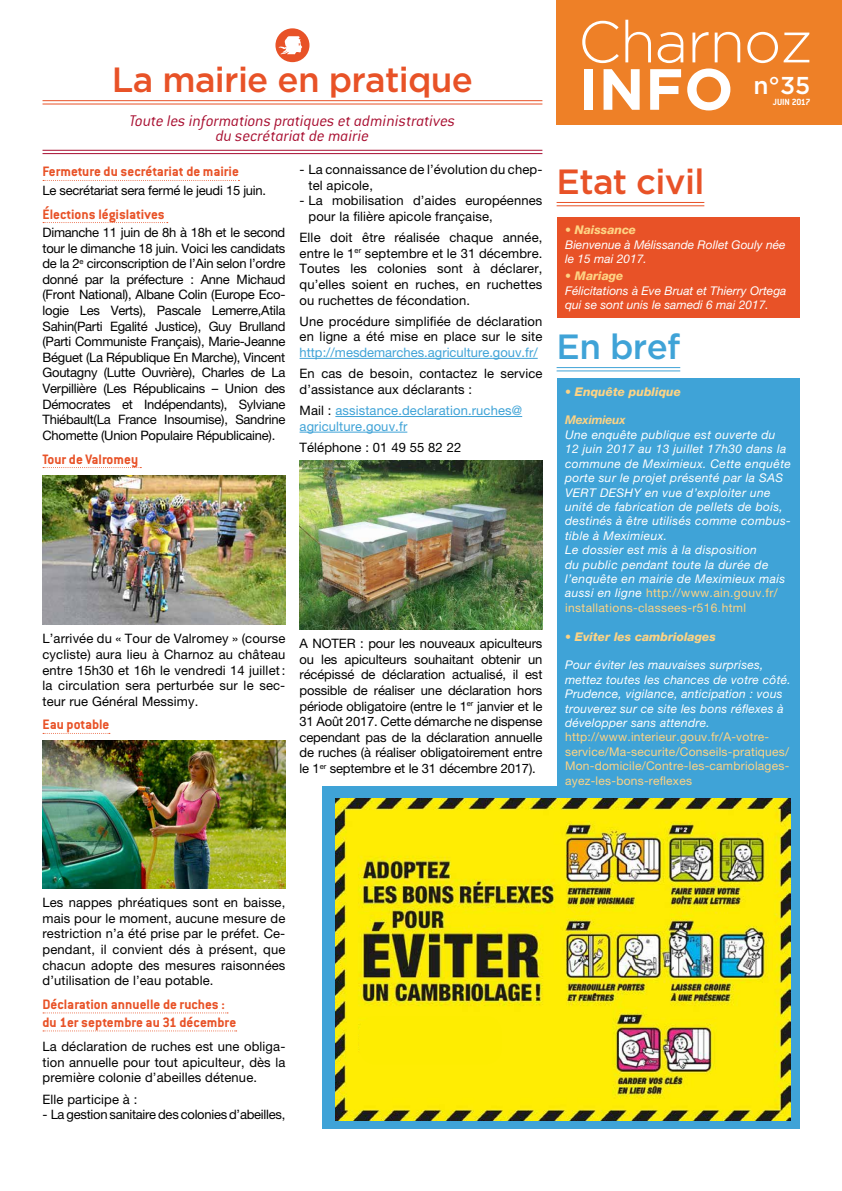
<style>
.page{position:relative;width:842px;height:1191px;background:#fff}
.page>*{position:absolute;margin:0;border:0;box-sizing:border-box;transform-origin:0 0}
.t1{font:300 58.5px "Gotham";letter-spacing:-.02em;color:#fff}
.t2{font:700 58px "Gotham";color:#fff}
.t3{font:500 35px "Gotham";letter-spacing:-.02em;color:#e85227}
.t4{font:500 35px "Gotham";letter-spacing:-.02em;color:#3fa3d7}
.t5{font:500 24.4px "Gotham";color:#fff}
.t6{font:italic 300 17px/15px "Conduit ITC";letter-spacing:-.005em;color:#a80e30;text-align:center}
.t7{font:700 15px/18px "Conduit ITC";color:#e85227}
.t8{font:13px/15.6px "Helvetica Neue LT Pro";letter-spacing:.01em;color:#000;text-align:justify}
.t9{font:13px/15.6px "Helvetica Neue LT Pro";letter-spacing:.01em;color:#3fa3d7}
.t10{font:13px "Helvetica Neue LT Pro";letter-spacing:-.02em;color:#000}
.t11{font:italic 12px/14.4px "Helvetica Neue LT Pro";letter-spacing:.03em;color:#fff}
.t12{font:12px/14.4px "Helvetica Neue LT Pro";letter-spacing:.02em;color:#fdd384}
.t13{font:italic 12px/14.4px "Helvetica Neue LT Pro";color:#fff}
.t14{font:italic 800 12px "Helvetica Neue LT Pro";color:#fdd384}
.t15{font:italic 700 12px "Helvetica Neue LT Pro";letter-spacing:-.01em;color:#fdd384}
.t16{font:700 9.8px "Conduit ITC";letter-spacing:-.015em;color:#fff}
.s1{color:#000}
.s2{font-style:normal;color:#fdd384}
</style>
<div class="page">
<div style="left:322px;top:786px;width:477px;height:342px;background:#3fa3d7"></div>
<div style="left:275px;top:28px;width:34px;height:34px;background:#e85227;border-radius:50%"></div>
<svg style="left:279px;top:36px;width:23px;height:18px"></svg>
<hr style="left:43px;top:100px;width:499px;height:1px;background:#e85227">
<hr style="left:43px;top:104px;width:499px;height:1px;background:#e85227">
<hr style="left:43px;top:150px;width:499px;height:1px;background:#a80e30">
<hr style="left:43px;top:153px;width:499px;height:1px;background:#a80e30">
<svg style="left:43px;top:180px;width:196px;height:1px"></svg>
<svg style="left:43px;top:222px;width:125px;height:1px"></svg>
<svg style="left:43px;top:467px;width:98px;height:1px"></svg>
<svg style="left:43px;top:733px;width:67px;height:1px"></svg>
<svg style="left:43px;top:1012px;width:185px;height:1px"></svg>
<svg style="left:43px;top:1030px;width:194px;height:1px"></svg>
<img style="left:43px;top:475px;width:243px;height:149px">
<img style="left:43px;top:741px;width:243px;height:147px">
<hr style="left:300px;top:358px;width:238px;height:1px;background:#3fa3d7">
<hr style="left:335px;top:416px;width:187px;height:1px;background:#3fa3d7">
<hr style="left:300px;top:432px;width:107px;height:1px;background:#3fa3d7">
<img style="left:300px;top:461px;width:243px;height:168px">
<div style="left:557px;top:0;width:285px;height:125px;background:#ee8027"></div>
<div style="left:557px;top:378px;width:242px;height:470px;background:#3fa3d7"></div>
<hr style="left:557px;top:367px;width:123px;height:1px;background:#3fa3d7">
<hr style="left:557px;top:370px;width:123px;height:1px;background:#3fa3d7">
<div style="left:557px;top:217px;width:242px;height:101px;background:#e85227"></div>
<hr style="left:557px;top:202px;width:147px;height:1px;background:#e85227">
<hr style="left:557px;top:205px;width:147px;height:1px;background:#e85227">
<img style="left:336px;top:798px;width:454px;height:322px">
<div style="left:359px;top:1016px;width:143px;height:48px;background:#feed01;border-radius:17px"></div>
<h3 class="t3" style="left:112px;top:60px;width:363px">La mairie en pratique</h3>
<h3 class="t6" style="left:130px;top:114px;width:327px">Toute les informations pratiques et administratives du secrétariat de mairie</h3>
<p class="t7" style="left:43px;top:162px;width:198px">Fermeture du secrétariat de mairie</p>
<p class="t10" style="left:43px;top:182px;width:225px">Le secrétariat sera fermé le jeudi 15 juin.</p>
<p class="t7" style="left:43px;top:205px;width:124px">Élections législatives</p>
<p class="t8" style="left:43px;top:224px;width:244px">Dimanche 11 juin de 8h à 18h et le second tour le dimanche 18 juin. Voici les candidats de la 2<sup>e</sup> circonscription de l’Ain selon l’ordre donné par la préfecture : Anne Michaud (Front National), Albane Colin (Europe Eco&shy;logie Les Verts), Pascale Lemerre,Atila Sahin(Parti Egalité Justice), Guy Brulland (Parti Communiste Français), Marie-Jeanne Béguet (La République En Marche), Vincent Goutagny (Lutte Ouvrière), Charles de La Verpillière (Les Républicains – Union des Démocrates et Indépendants), Sylviane Thiébault(La France Insoumise), Sandrine Chomette (Union Populaire Républicaine).</p>
<p class="t7" style="left:43px;top:449px;width:97px">Tour de Valromey</p>
<p class="t8" style="left:308px;top:161px;width:235px;text-indent:-9px">- La connaissance de l’évolution du chep&shy;tel apicole,</p>
<p class="t8" style="left:308px;top:193px;width:235px;text-indent:-9px">- La mobilisation d’aides européennes pour la filière apicole française,</p>
<p class="t8" style="left:300px;top:229px;width:244px">Elle doit être réalisée chaque année, entre le 1<sup>er</sup> septembre et le 31 décembre.<br>Toutes les colonies sont à déclarer, qu’elles soient en ruches, en ruchettes ou ruchettes de fécondation.</p>
<p class="t8" style="left:300px;top:313px;width:244px">Une procédure simplifiée de déclaration en ligne a été mise en place sur le site</p>
<p class="t9" style="left:300px;top:344px;width:240px">http://mesdemarches.agriculture.gouv.fr/</p>
<p class="t8" style="left:300px;top:366px;width:244px">En cas de besoin, contactez le service d’assistance aux déclarants :</p>
<p class="t9" style="left:300px;top:402px;width:224px"><span class="s1">Mail :</span> assistance.declaration.ruches@ agriculture.gouv.fr</p>
<p class="t8" style="left:300px;top:439px;width:163px">Téléphone : 01 49 55 82 22</p>
<p class="t8" style="left:43px;top:630px;width:244px">L’arrivée du « Tour de Valromey » (course cycliste) aura lieu à Charnoz au château entre 15h30 et 16h le vendredi 14 juillet: la circulation sera perturbée sur le sec&shy;teur rue Général Messimy.</p>
<p class="t7" style="left:43px;top:715px;width:68px">Eau potable</p>
<p class="t8" style="left:300px;top:635px;width:244px">A NOTER : pour les nouveaux apiculteurs ou les apiculteurs souhaitant obtenir un récépissé de déclaration actualisé, il est possible de réaliser une déclaration hors période obligatoire (entre le 1<sup>er</sup> janvier et le 31 Août 2017. Cette démarche ne dispense cependant pas de la déclaration annuelle de ruches (à réaliser obligatoirement entre le 1<sup>er</sup> septembre et le 31 décembre 2017).</p>
<h1 class="t1" style="left:578px;top:10px;width:236px">Charnoz</h1>
<h2 class="t2" style="left:578px;top:56px;width:157px">INFO</h2>
<h3 class="t5" style="left:753px;top:72px;width:58px">n°35</h3>
<p class="t16" style="left:773px;top:97px;width:39px">JUIN 2017</p>
<h3 class="t3" style="left:557px;top:161px;width:149px">Etat civil</h3>
<p class="t14" style="left:565px;top:223px;width:73px">• Naissance</p>
<p class="t13" style="left:565px;top:237px;width:222px">Bienvenue à Mélissande Rollet Gouly née le 15 mai 2017.</p>
<p class="t14" style="left:565px;top:269px;width:60px">• Mariage</p>
<p class="t13" style="left:565px;top:283px;width:223px">Félicitations à Eve Bruat et Thierry Ortega qui se sont unis le samedi 6 mai 2017.</p>
<h3 class="t4" style="left:557px;top:326px;width:125px">En bref</h3>
<p class="t14" style="left:565px;top:384px;width:118px">• Enquête publique</p>
<p class="t15" style="left:565px;top:413px;width:62px">Meximieux</p>
<p class="t11" style="left:565px;top:427px;width:227px">Une enquête publique est ouverte du 12 juin 2017 au 13 juillet 17h30 dans la commune de Meximieux. Cette enquête porte sur le projet présenté par la SAS VERT DESHY en vue d’exploiter une unité de fabrication de pellets de bois, destinés à être utilisés comme combus&shy;tible à Meximieux.<br>Le dossier est mis à la disposition<br>du public pendant toute la durée de l’enquête en mairie de Meximieux mais aussi en ligne <span class="s2">http://www.ain.gouv.fr/ installations-classees-r516.html</span></p>
<p class="t14" style="left:565px;top:629px;width:152px">• Eviter les cambriolages</p>
<p class="t11" style="left:565px;top:657px;width:227px">Pour éviter les mauvaises surprises, mettez toutes les chances de votre côté.<br>Prudence, vigilance, anticipation : vous trouverez sur ce site les bons réflexes à développer sans attendre.</p>
<p class="t12" style="left:565px;top:729px;width:226px">http://www.interieur.gouv.fr/A-votre&shy;service/Ma-securite/Conseils-pratiques/ Mon-domicile/Contre-les-cambriolages&shy;ayez-les-bons-reflexes</p>
<p class="t8" style="left:43px;top:894px;width:244px">Les nappes phréatiques sont en baisse, mais pour le moment, aucune mesure de restriction n’a été prise par le préfet. Ce&shy;pendant, il convient dés à présent, que chacun adopte des mesures raisonnées d’utilisation de l’eau potable.</p>
<p class="t7" style="left:43px;top:995px;width:195px">Déclaration annuelle de ruches : du 1er septembre au 31 décembre</p>
<p class="t8" style="left:43px;top:1038px;width:244px">La déclaration de ruches est une obliga&shy;tion annuelle pour tout apiculteur, dès la première colonie d’abeilles détenue.</p>
<p class="t8" style="left:43px;top:1091px;width:96px">Elle participe à :</p>
<p class="t10" style="left:43px;top:1106px;width:244px">- La gestion sanitaire des colonies d’abeilles,</p>
</div>
